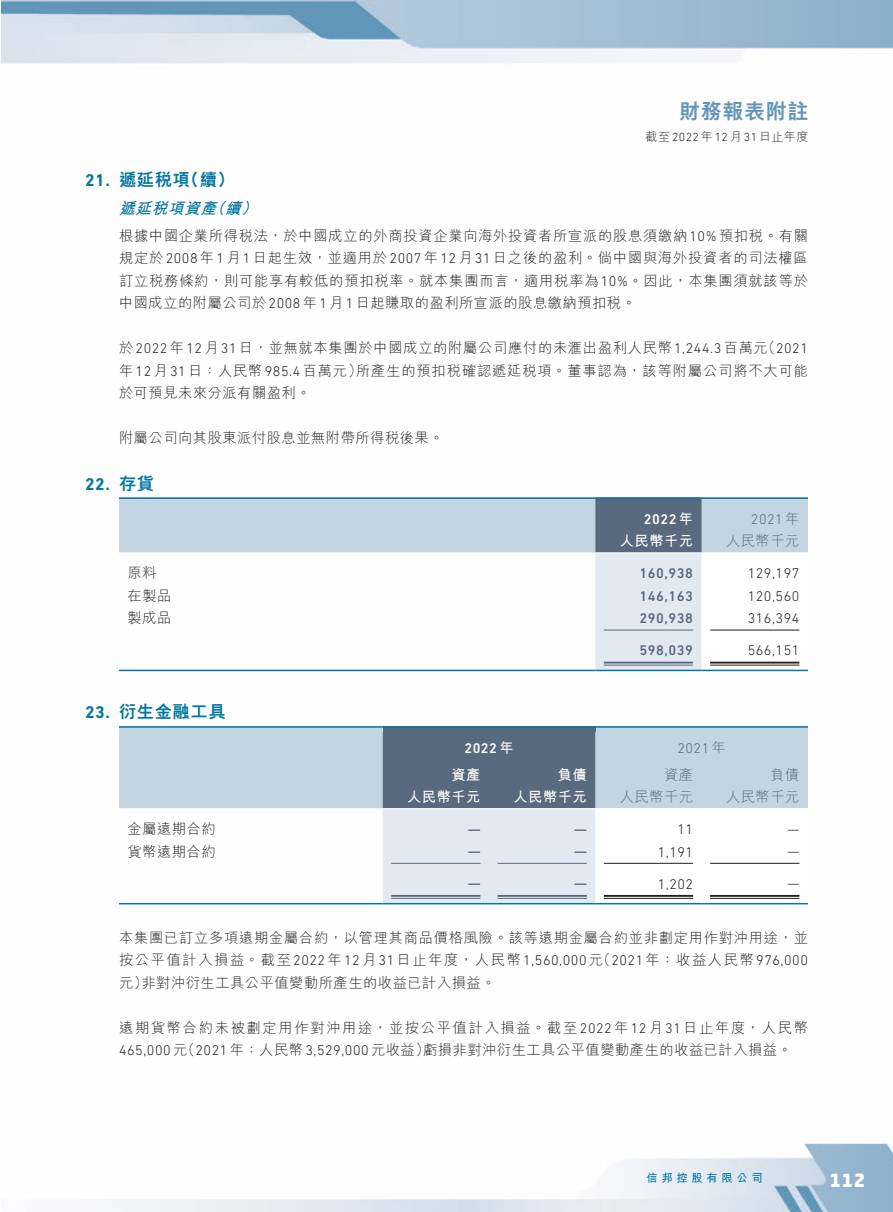
<style>
.page{position:relative;width:893px;height:1212px;background:#fff}
.page>*{position:absolute;margin:0;border:0;box-sizing:border-box;transform-origin:0 0}
.t1{font:800 21px "M Hei HK";letter-spacing:.03em;color:#6196b9}
.t2{font:700 19.5px "Akko Pro";color:#fff}
._3__標題{font:800 17.25px "M Hei HK";letter-spacing:.035em;color:#0376a2}
._3__標題-2{font:700 17.25px "DIN Next LT Pro";color:#0376a2}
._4__副標題{font:italic 700 15.75px "M Hei HK";color:#0376a2}
._1__內文{font:300 14.25px/22.5px "M Hei HK";letter-spacing:.05em;color:#231f20}
._1__內文-2{font:300 14.25px "DIN Next LT Pro";letter-spacing:.035em;color:#231f20}
._1__內文-3{font:300 14.25px/22.5px "M Hei HK";letter-spacing:.12em;color:#231f20}
._1__內文-4{font:300 14.25px "M Hei HK";letter-spacing:.115em;color:#231f20}
._1__內文-5{font:500 14.25px "DIN Next LT Pro";letter-spacing:.035em;color:#59697e}
._1__內文-6{font:300 14.25px "M Hei HK";letter-spacing:.035em;color:#59697e}
._1__內文-7{font:700 14.25px "M Hei HK";letter-spacing:.035em;color:#fff}
._1__內文-8{font:300 14.25px "DIN Next LT Pro";letter-spacing:.035em;color:#59697e}
._1__內文-9{font:500 14.25px "DIN Next LT Pro";letter-spacing:.035em;color:#fff}
.t3{font:300 12px "M Hei HK";letter-spacing:.035em;color:#231f20}
.t4{font:700 11.25px "M Hei HK";letter-spacing:.33em;color:#0376a2}
.s1{font-family:"DIN Next LT Pro"}
.s2{font-family:"M Hei HK"}
.s3{font-family:"M Hei HK";font-weight:700}
</style>
<div class="page">
<img style="left:1px;top:0;width:892px;height:1212px">
<svg style="left:119px;top:499px;width:689px;height:171px"></svg>
<hr style="left:119px;top:497px;width:476px;height:2px;background:#0376a2">
<hr style="left:595px;top:497px;width:107px;height:2px;background:#0376a2">
<hr style="left:702px;top:497px;width:106px;height:2px;background:#0376a2">
<hr style="left:119px;top:553px;width:476px;height:1px;background:#fff">
<hr style="left:595px;top:553px;width:107px;height:1px;background:#fff">
<hr style="left:702px;top:553px;width:106px;height:1px;background:#fff">
<hr style="left:604px;top:630px;width:89px;height:1px;background:#59697e">
<hr style="left:710px;top:630px;width:89px;height:1px;background:#231f20">
<hr style="left:604px;top:662px;width:89px;height:1px;background:#59697e">
<hr style="left:604px;top:665px;width:89px;height:1px;background:#59697e">
<hr style="left:710px;top:662px;width:89px;height:1px;background:#231f20">
<hr style="left:710px;top:665px;width:89px;height:1px;background:#231f20">
<hr style="left:119px;top:670px;width:476px;height:1px;background:#0376a2">
<hr style="left:595px;top:670px;width:107px;height:1px;background:#0376a2">
<hr style="left:702px;top:670px;width:106px;height:1px;background:#0376a2">
<svg style="left:119px;top:728px;width:689px;height:175px"></svg>
<hr style="left:119px;top:726px;width:264px;height:2px;background:#0376a2">
<hr style="left:383px;top:726px;width:212px;height:2px;background:#0376a2">
<hr style="left:595px;top:726px;width:213px;height:2px;background:#0376a2">
<hr style="left:119px;top:808px;width:264px;height:1px;background:#fff">
<hr style="left:383px;top:808px;width:106px;height:1px;background:#fff">
<hr style="left:489px;top:808px;width:106px;height:1px;background:#fff">
<hr style="left:595px;top:808px;width:107px;height:1px;background:#fff">
<hr style="left:702px;top:808px;width:106px;height:1px;background:#fff">
<hr style="left:391px;top:863px;width:89px;height:1px;background:#59697e">
<hr style="left:497px;top:863px;width:90px;height:1px;background:#59697e">
<hr style="left:604px;top:863px;width:89px;height:1px;background:#231f20">
<hr style="left:710px;top:863px;width:89px;height:1px;background:#231f20">
<hr style="left:391px;top:895px;width:89px;height:2px;background:#59697e">
<hr style="left:391px;top:898px;width:89px;height:1px;background:#59697e">
<hr style="left:497px;top:895px;width:90px;height:2px;background:#59697e">
<hr style="left:497px;top:898px;width:90px;height:1px;background:#59697e">
<hr style="left:604px;top:895px;width:89px;height:2px;background:#231f20">
<hr style="left:604px;top:898px;width:89px;height:1px;background:#231f20">
<hr style="left:710px;top:895px;width:89px;height:2px;background:#231f20">
<hr style="left:710px;top:898px;width:89px;height:1px;background:#231f20">
<hr style="left:119px;top:903px;width:264px;height:1px;background:#0376a2">
<hr style="left:383px;top:903px;width:106px;height:1px;background:#0376a2">
<hr style="left:489px;top:903px;width:106px;height:1px;background:#0376a2">
<hr style="left:595px;top:903px;width:107px;height:1px;background:#0376a2">
<hr style="left:702px;top:903px;width:106px;height:1px;background:#0376a2">
<h1 class="t1" style="left:679px;top:100px;width:131px">財務報表附註</h1>
<p class="t3" style="left:646px;top:130px;width:164px">截至<span class="s1">2022</span>年<span class="s1">12</span>月<span class="s1">31</span>日止年度</p>
<p class="_3__標題-2" style="left:85px;top:170px;width:26px">21.</p>
<p class="_3__標題-2" style="left:85px;top:474px;width:26px">22.</p>
<p class="_3__標題" style="left:119px;top:170px;width:72px">遞延稅項</p>
<p class="_3__標題" style="left:182px;top:170px;width:54px">（續(</p>
<p class="_4__副標題" style="left:119px;top:197px;width:129px">遞延稅項資產續</p>
<p class="_4__副標題" style="left:209px;top:197px;width:23px">（</p>
<p class="_1__內文" style="left:119px;top:224px;width:690px;text-align:justify">根據中國企業所得稅法，於中國成立的外商投資企業向海外投資者所宣派的股息須繳納<span class="s1">10%</span>預扣稅。有關規定於<span class="s1">2008</span>年<span class="s1">1</span>月<span class="s1">1</span>日起生效，並適用於<span class="s1">2007</span>年<span class="s1">12</span>月<span class="s1">31</span>日之後的盈利。倘中國與海外投資者的司法權區訂立稅務條約，則可能享有較低的預扣稅率。就本集團而言，適用稅率為<span class="s1">10%</span>。因此，本集團須就該等於中國成立的附屬公司於<span class="s1">2008</span>年<span class="s1">1</span>月<span class="s1">1</span>日起賺取的盈利所宣派的股息繳納預扣稅。</p>
<p class="_1__內文-2" style="left:761px;top:340px;width:48px"><span class="s2">)</span>2021</p>
<p class="_4__副標題" style="left:242px;top:197px;width:23px">(</p>
<p class="_1__內文" style="left:356px;top:336px;width:453px;text-indent:-237px">於<span class="s1">2022</span>年<span class="s1">12</span>月<span class="s1">31</span>日，並無就本集團於中國成立的附屬公司應付的未滙出盈利人民幣<span class="s1">1,244.3</span>百萬元<br>所產生的預扣稅確認遞延稅項。董事認為，該等附屬公司將不大可能</p>
<p class="_1__內文" style="left:119px;top:359px;width:245px">年<span class="s1">12</span>月<span class="s1">31</span>日：人民幣<span class="s1">985.4</span>百萬元）於可預見未來分派有關盈利。</p>
<p class="_1__內文" style="left:119px;top:426px;width:326px">附屬公司向其股東派付股息並無附帶所得稅後果。</p>
<p class="_3__標題" style="left:119px;top:474px;width:37px">存貨</p>
<p class="_1__內文-9" style="left:644px;top:511px;width:51px">2022<span class="s3">年</span></p>
<p class="_1__內文-8" style="left:751px;top:511px;width:50px">2021 <span class="s2">年</span></p>
<p class="_1__內文-7" style="left:620px;top:531px;width:75px">人民幣千元</p>
<p class="_1__內文-6" style="left:726px;top:534px;width:75px">人民幣千元</p>
<p class="_1__內文" style="left:128px;top:562px;width:31px">原料</p>
<p class="_1__內文-5" style="left:640px;top:565px;width:55px">160,938</p>
<p class="_1__內文-2" style="left:748px;top:565px;width:53px">129,197</p>
<p class="_1__內文" style="left:128px;top:584px;width:45px">在製品</p>
<p class="_1__內文-5" style="left:640px;top:588px;width:55px">146,163</p>
<p class="_1__內文-2" style="left:748px;top:588px;width:53px">120,560</p>
<p class="_1__內文" style="left:128px;top:607px;width:45px">製成品</p>
<p class="_1__內文-5" style="left:640px;top:610px;width:55px">290,938</p>
<p class="_1__內文-2" style="left:748px;top:610px;width:53px">316,394</p>
<p class="_1__內文-5" style="left:640px;top:642px;width:55px">598,039</p>
<p class="_1__內文-2" style="left:748px;top:642px;width:53px">566,151</p>
<p class="_3__標題-2" style="left:85px;top:702px;width:26px">23.</p>
<p class="_3__標題" style="left:119px;top:703px;width:108px">衍生金融工具</p>
<p class="_1__內文" style="left:128px;top:817px;width:90px">金屬遠期合約</p>
<p class="_1__內文" style="left:128px;top:840px;width:90px">貨幣遠期合約</p>
<p class="_1__內文-9" style="left:464px;top:739px;width:51px">2022<span class="s3">年</span></p>
<p class="_1__內文-8" style="left:677px;top:739px;width:50px">2021 <span class="s2">年</span></p>
<p class="_1__內文-7" style="left:451px;top:764px;width:30px">資產</p>
<p class="_1__內文-7" style="left:558px;top:764px;width:30px">負債</p>
<p class="_1__內文-6" style="left:664px;top:767px;width:31px">資產</p>
<p class="_1__內文-6" style="left:770px;top:767px;width:31px">負債</p>
<p class="_1__內文-7" style="left:407px;top:786px;width:75px">人民幣千元</p>
<p class="_1__內文-7" style="left:514px;top:786px;width:75px">人民幣千元</p>
<p class="_1__內文-6" style="left:620px;top:789px;width:75px">人民幣千元</p>
<p class="_1__內文-6" style="left:726px;top:789px;width:75px">人民幣千元</p>
<p class="_1__內文-5" style="left:468px;top:820px;width:14px">—</p>
<p class="_1__內文-5" style="left:574px;top:820px;width:14px">—</p>
<p class="_1__內文-2" style="left:677px;top:821px;width:17px">11</p>
<p class="_1__內文-2" style="left:788px;top:820px;width:13px">—</p>
<p class="_1__內文-5" style="left:468px;top:843px;width:14px">—</p>
<p class="_1__內文-5" style="left:574px;top:843px;width:14px">—</p>
<p class="_1__內文-2" style="left:658px;top:843px;width:37px">1,191</p>
<p class="_1__內文-2" style="left:788px;top:843px;width:13px">—</p>
<p class="_1__內文-5" style="left:468px;top:875px;width:14px">—</p>
<p class="_1__內文-5" style="left:574px;top:875px;width:14px">—</p>
<p class="_1__內文-2" style="left:658px;top:875px;width:37px">1,202</p>
<p class="_1__內文-2" style="left:788px;top:875px;width:13px">—</p>
<p class="_1__內文" style="left:119px;top:926px;width:690px">本集團已訂立多項遠期金屬合約，以管理其商品價格風險。該等遠期金屬合約並非劃定用作對沖用途，並</p>
<p class="_1__內文-4" style="left:119px;top:952px;width:690px">按公平值計入損益。截至<span class="s1">2022</span>年<span class="s1">12</span>月<span class="s1">31</span>日止年度，人民幣<span class="s1">1,560,000</span> （元 <span class="s1">2021</span>年：收益人民幣<span class="s1">976,000</span></p>
<p class="_1__內文" style="left:141px;top:971px;width:356px">非對沖衍生工具公平值變動所產生的收益已計入損益。</p>
<p class="_1__內文" style="left:119px;top:971px;width:31px">元）</p>
<p class="_1__內文-3" style="left:423px;top:1016px;width:386px;text-indent:-304px">遠期貨幣合約未被劃定用作對沖用途，並按公平值計入損益。截至<span class="s1">2022</span>年<span class="s1">12</span>月<span class="s1">31</span>日止年度，人民幣虧損非對沖衍生工具公平值變動產生的收益已計入損益。</p>
<p class="_1__內文-2" style="left:119px;top:1042px;width:312px">465,000 <span class="s2">（元</span> 2021<span class="s2">年：人民幣</span>3,529,000<span class="s2">元收益）</span></p>
<p class="t4" style="left:647px;top:1169px;width:117px">信邦控股有限公司</p>
<h2 class="t2" style="left:830px;top:1168px;width:37px">112</h2>
</div>
